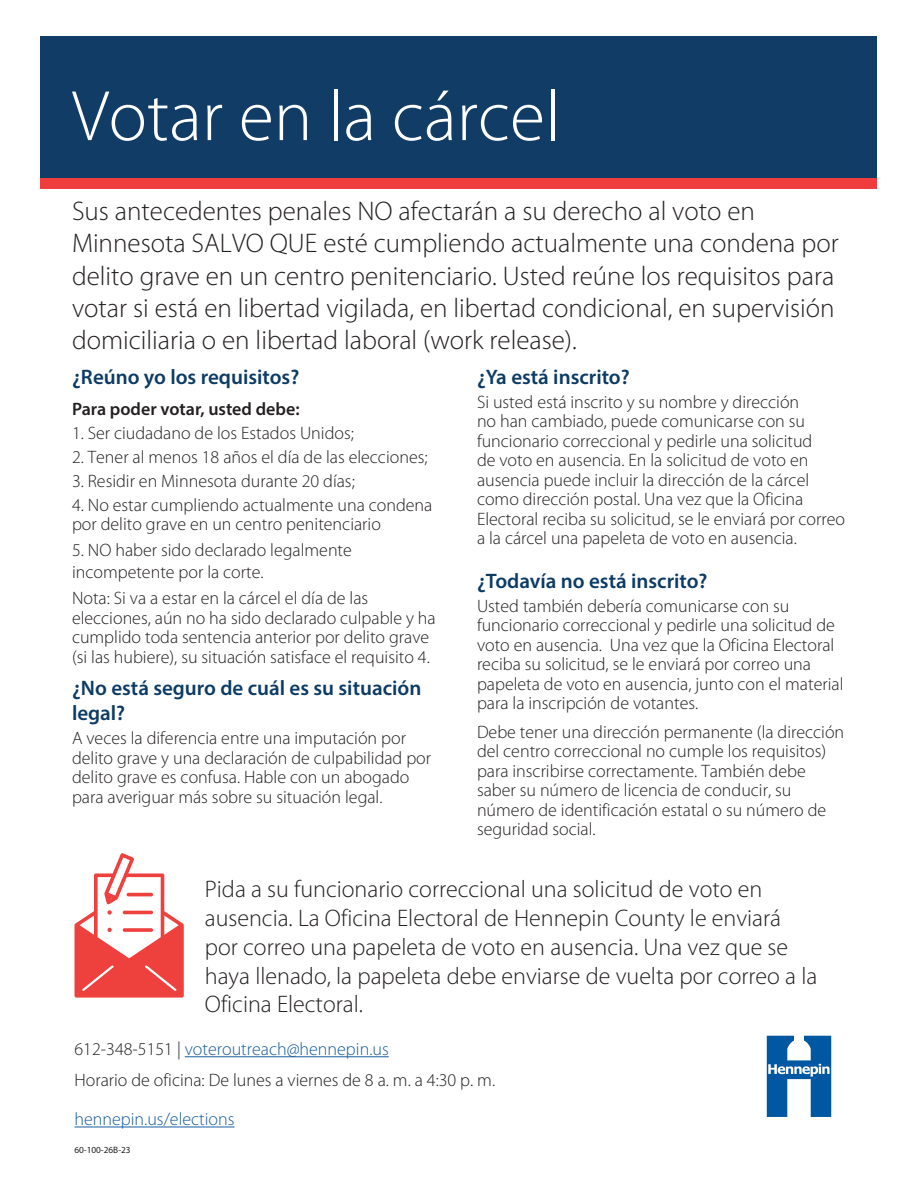
<style>
.page{position:relative;width:918px;height:1188px;background:#fff}
.page>*{position:absolute;margin:0;border:0;box-sizing:border-box;transform-origin:0 0}
.t1{font:300 72px "Myriad Pro";color:#fff}
.t2{font:300 27px/32.4px "Myriad Pro";color:#231f20}
.t3{font:300 24px/28.8px "Myriad Pro";color:#231f20}
.t4{font:600 21px/25.2px "Myriad Pro";color:#0c3b65}
.t5{font:300 18px/19.5px "Myriad Pro";color:#231f20}
.t6{font:300 18px "Myriad Pro";color:#175d9e}
.t7{font:600 18px "Myriad Pro";color:#231f20}
.t8{font:9.3px "Myriad Pro";color:#231f20}
.s1{color:#231f20}
</style>
<div class="page">
<div style="left:40px;top:36px;width:838px;height:143px;background:#113c66"></div>
<svg style="left:767px;top:1036px;width:64px;height:81px"></svg>
<div style="left:40px;top:179px;width:838px;height:10px;background:#ee3d3c"></div>
<hr style="left:185px;top:1056px;width:204px;height:1px;background:#175d9e">
<hr style="left:75px;top:1127px;width:160px;height:1px;background:#175d9e">
<svg style="left:75px;top:853px;width:109px;height:145px"></svg>
<p class="t1" style="left:72px;top:77px;width:490px">Votar en la cárcel</p>
<p class="t2" style="left:72px;top:195px;width:768px">Sus antecedentes penales NO afectarán a su derecho al voto en Minnesota SALVO QUE esté cumpliendo actualmente una condena por delito grave en un centro penitenciario. Usted reúne los requisitos para votar si está en libertad vigilada, en libertad condicional, en supervisión domiciliaria o en libertad laboral (work release).</p>
<p class="t4" style="left:72px;top:364px;width:229px">¿Reúno yo los requisitos?</p>
<p class="t7" style="left:72px;top:397px;width:229px">Para poder votar, usted debe:</p>
<p class="t5" style="left:72px;top:423px;width:283px">1. Ser ciudadano de los Estados Unidos;</p>
<p class="t5" style="left:72px;top:447px;width:357px">2. Tener al menos 18 años el día de las elecciones;</p>
<p class="t5" style="left:72px;top:471px;width:284px">3. Residir en Minnesota durante 20 días;</p>
<p class="t5" style="left:72px;top:495px;width:362px">4. No estar cumpliendo actualmente una condena por delito grave en un centro penitenciario</p>
<p class="t5" style="left:72px;top:540px;width:281px;line-height:21.6px">5. NO haber sido declarado legalmente incompetente por la corte.</p>
<p class="t5" style="left:72px;top:589px;width:365px">Nota: Si va a estar en la cárcel el día de las elecciones, aún no ha sido declarado culpable y ha cumplido toda sentencia anterior por delito grave (si las hubiere), su situación satisface el requisito 4.</p>
<p class="t4" style="left:72px;top:675px;width:351px">¿No está seguro de cuál es su situación legal?</p>
<p class="t5" style="left:72px;top:729px;width:361px">A veces la diferencia entre una imputación por delito grave y una declaración de culpabilidad por delito grave es confusa. Hable con un abogado para averiguar más sobre su situación legal.</p>
<p class="t4" style="left:477px;top:364px;width:154px">¿Ya está inscrito?</p>
<p class="t5" style="left:477px;top:393px;width:370px">Si usted está inscrito y su nombre y dirección<br>no han cambiado, puede comunicarse con su funcionario correccional y pedirle una solicitud<br>de voto en ausencia. En la solicitud de voto en ausencia puede incluir la dirección de la cárcel como dirección postal. Una vez que la Oficina Electoral reciba su solicitud, se le enviará por correo a la cárcel una papeleta de voto en ausencia.</p>
<p class="t4" style="left:477px;top:568px;width:232px">¿Todavía no está inscrito?</p>
<p class="t5" style="left:477px;top:596px;width:368px">Usted también debería comunicarse con su funcionario correccional y pedirle una solicitud de voto en ausencia. Una vez que la Oficina Electoral reciba su solicitud, se le enviará por correo una papeleta de voto en ausencia, junto con el material para la inscripción de votantes.</p>
<p class="t5" style="left:477px;top:722px;width:369px">Debe tener una dirección permanente (la dirección del centro correccional no cumple los requisitos) para inscribirse correctamente. También debe saber su número de licencia de conducir, su número de identificación estatal o su número de seguridad social.</p>
<p class="t3" style="left:205px;top:875px;width:614px">Pida a su funcionario correccional una solicitud de voto en ausencia. La Oficina Electoral de Hennepin County le enviará por correo una papeleta de voto en ausencia. Una vez que se haya llenado, la papeleta debe enviarse de vuelta por correo a la Oficina Electoral.</p>
<p class="t6" style="left:75px;top:1039px;width:316px"><span class="s1">612-348-5151 |</span> voteroutreach@hennepin.us</p>
<p class="t5" style="left:75px;top:1070px;width:422px">Horario de oficina: De lunes a viernes de 8 a. m. a 4:30 p. m.</p>
<p class="t6" style="left:75px;top:1109px;width:162px">hennepin.us/elections</p>
<p class="t8" style="left:74px;top:1145px;width:58px">60-100-26B-23</p>
</div>
